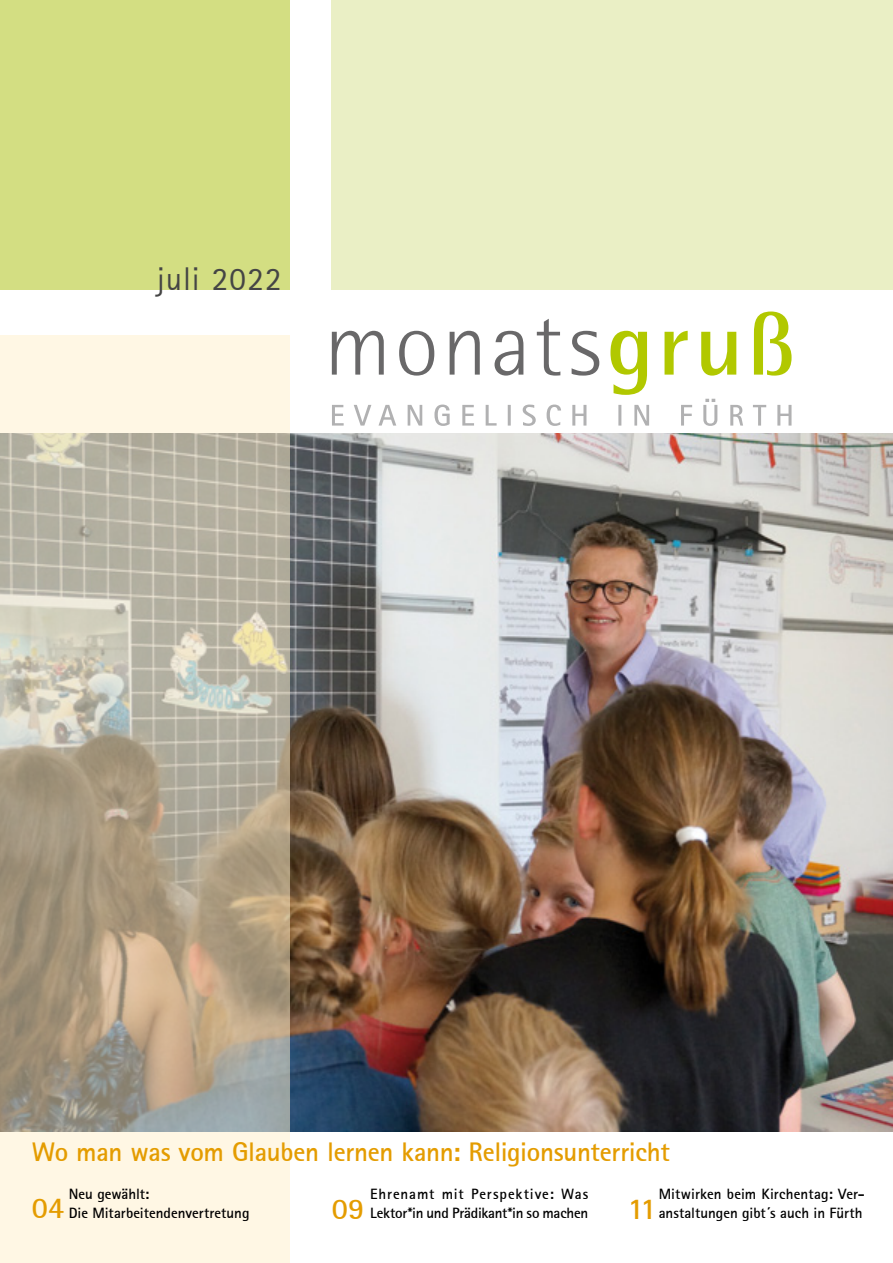
<style>
.page{position:relative;width:893px;height:1263px;background:#fff}
.page>*{position:absolute;margin:0;border:0;box-sizing:border-box;transform-origin:0 0}
.t1{font:33px "Rotis Sans Serif 55";letter-spacing:.035em;color:#454545}
.t2{font:30px "Rotis Sans Serif Bold 65";color:#e49c00}
.t3{font:27px "Rotis Sans Serif Bold 65";letter-spacing:-.015em;color:#e49c00}
.t4{font:15px/19.2px "Rotis Sans Serif Bold 65";color:#000}
.t5{font:15px "Rotis Sans Serif Bold 65";letter-spacing:.055em;color:#000}
</style>
<div class="page">
<div style="left:332px;top:0;width:561px;height:290px;background:#eaefc5"></div>
<div style="left:0;top:0;width:289px;height:290px;background:#d3de82"></div>
<img style="left:289px;top:434px;width:604px;height:697px">
<svg style="left:0;top:335px;width:289px;height:928px;background:#c6bdaa"></svg>
<svg style="left:332px;top:311px;width:459px;height:115px"></svg>
<h1 class="t1" style="left:157px;top:259px;width:126px">juli 2022</h1>
<h3 class="t3" style="left:32px;top:1135px;width:639px">Wo man was vom Glauben lernen kann: Religionsunterricht</h3>
<p class="t4" style="left:69px;top:1184px;width:182px">Neu gewählt:<br>Die Mitarbeitendenvertretung</p>
<p class="t5" style="left:370px;top:1184px;width:220px">Ehrenamt mit Perspektive: Was</p>
<h2 class="t2" style="left:332px;top:1189px;width:34px">09</h2>
<h2 class="t2" style="left:628px;top:1190px;width:30px">11</h2>
<p class="t4" style="left:659px;top:1184px;width:207px">Mitwirken beim Kirchentag: Ver&shy;anstaltungen gibt´s auch in Fürth</p>
<h2 class="t2" style="left:32px;top:1188px;width:34px">04</h2>
<p class="t4" style="left:370px;top:1203px;width:220px">Lektor*in und Prädikant*in so machen</p>
</div>
